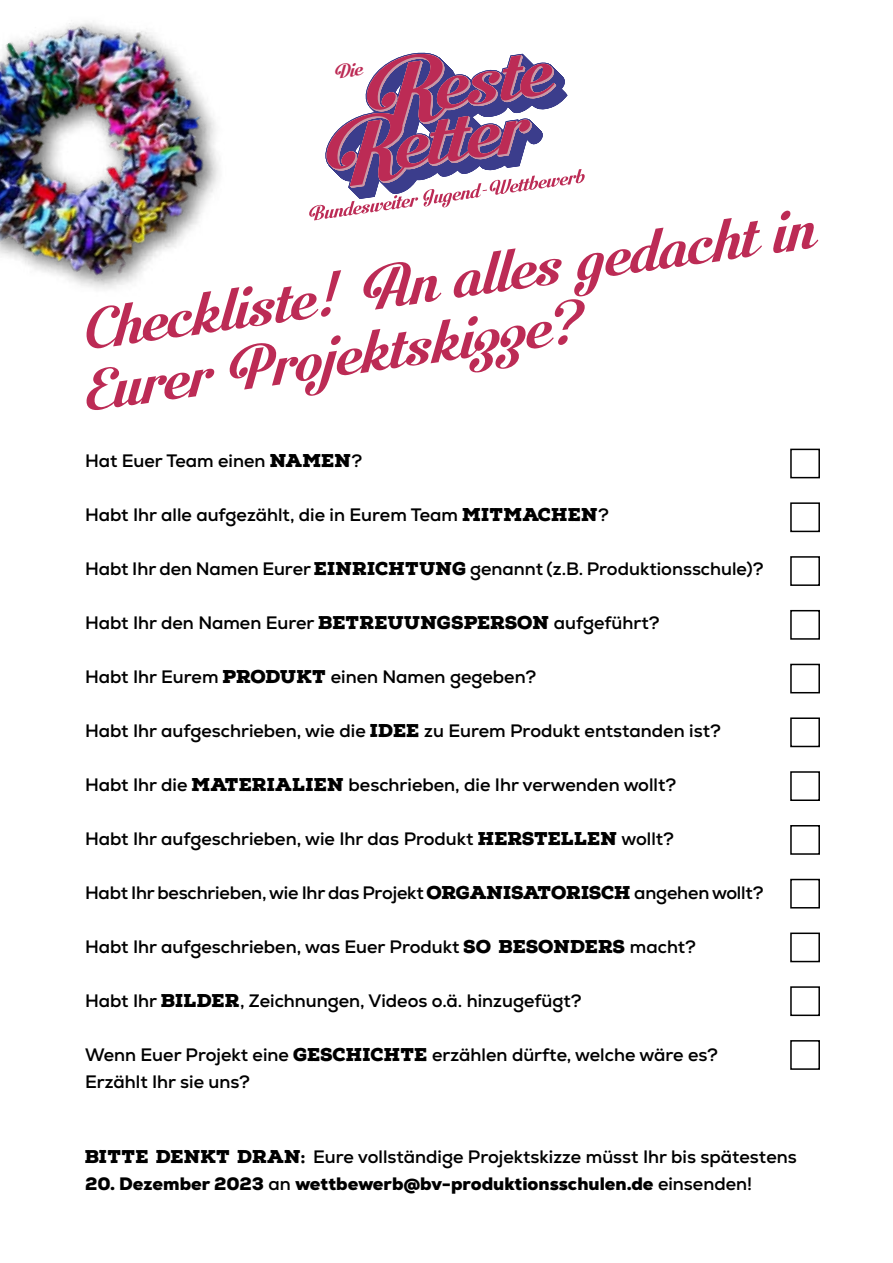
<style>
.page{position:relative;width:893px;height:1263px;background:#fff}
.page>*{position:absolute;margin:0;border:0;box-sizing:border-box;transform-origin:0 0}
.t1{font:50.7px/60.9px "Beauford";color:#bc2b55}
.t2{font:700 18px/27px "Nexa";color:#000}
.t3{font:900 18px "Nexa";color:#000}
.s1{font-family:"Nexa Rust Slab";font-weight:900}
.s2{font-weight:700}
</style>
<div class="page">
<img style="left:0;top:23px;width:219px;height:266px">
<div style="left:790px;top:449px;width:30px;height:29px;border:2px solid #000"></div>
<div style="left:790px;top:502px;width:30px;height:30px;border:2px solid #000"></div>
<div style="left:790px;top:556px;width:30px;height:30px;border:2px solid #000"></div>
<div style="left:790px;top:610px;width:30px;height:30px;border:2px solid #000"></div>
<div style="left:790px;top:664px;width:30px;height:29px;border:2px solid #000"></div>
<div style="left:790px;top:717px;width:30px;height:30px;border:2px solid #000"></div>
<div style="left:790px;top:771px;width:30px;height:30px;border:2px solid #000"></div>
<div style="left:790px;top:825px;width:30px;height:30px;border:2px solid #000"></div>
<div style="left:790px;top:879px;width:30px;height:29px;border:2px solid #000"></div>
<div style="left:790px;top:932px;width:30px;height:30px;border:2px solid #000"></div>
<div style="left:790px;top:986px;width:30px;height:30px;border:2px solid #000"></div>
<div style="left:790px;top:1040px;width:30px;height:30px;border:2px solid #000"></div>
<svg style="left:309px;top:52px;width:276px;height:168px"></svg>
<h1 class="t1" style="left:69px;top:304px;width:748px;rotate:-8deg">Checkliste! An alles gedacht in<br>Eurer Projektskizze?</h1>
<p class="t2" style="left:85px;top:447px;width:279px">Hat Euer Team einen <span class="s1">NAMEN</span>?</p>
<p class="t2" style="left:85px;top:501px;width:525px">Habt Ihr alle aufgezählt, die in Eurem Team <span class="s1">MITMACHEN</span>?</p>
<p class="t2" style="left:85px;top:555px;width:680px">Habt Ihr den Namen Eurer <span class="s1">EINRICHTUNG</span> genannt (z.B. Produktionsschule)?</p>
<p class="t2" style="left:85px;top:609px;width:576px">Habt Ihr den Namen Eurer <span class="s1">BETREUUNGSPERSON</span> aufgeführt?</p>
<p class="t2" style="left:85px;top:663px;width:453px">Habt Ihr Eurem <span class="s1">PRODUKT</span> einen Namen gegeben?</p>
<p class="t2" style="left:85px;top:717px;width:637px">Habt Ihr aufgeschrieben, wie die <span class="s1">IDEE</span> zu Eurem Produkt entstanden ist?</p>
<p class="t2" style="left:85px;top:771px;width:593px">Habt Ihr die <span class="s1">MATERIALIEN</span> beschrieben, die Ihr verwenden wollt?</p>
<p class="t2" style="left:85px;top:825px;width:590px">Habt Ihr aufgeschrieben, wie Ihr das Produkt <span class="s1">HERSTELLEN</span> wollt?</p>
<p class="t2" style="left:85px;top:879px;width:680px">Habt Ihr beschrieben, wie Ihr das Projekt <span class="s1">ORGANISATORISCH</span> angehen wollt?</p>
<p class="t2" style="left:85px;top:933px;width:612px">Habt Ihr aufgeschrieben, was Euer Produkt <span class="s1">SO BESONDERS</span> macht?</p>
<p class="t2" style="left:85px;top:987px;width:498px">Habt Ihr <span class="s1">BILDER</span>, Zeichnungen, Videos o.ä. hinzugefügt?</p>
<p class="t2" style="left:85px;top:1041px;width:634px">Wenn Euer Projekt eine <span class="s1">GESCHICHTE</span> erzählen dürfte, welche wäre es?<br>Erzählt Ihr sie uns?</p>
<p class="t2" style="left:85px;top:1143px;width:713px"><span class="s1">BITTE DENKT DRAN:</span> Eure vollständige Projektskizze müsst Ihr bis spätestens</p>
<p class="t3" style="left:85px;top:1172px;width:669px">20. Dezember 2023 <span class="s2">an</span> wettbewerb@bv-produktionsschulen.de <span class="s2">einsenden!</span></p>
</div>
